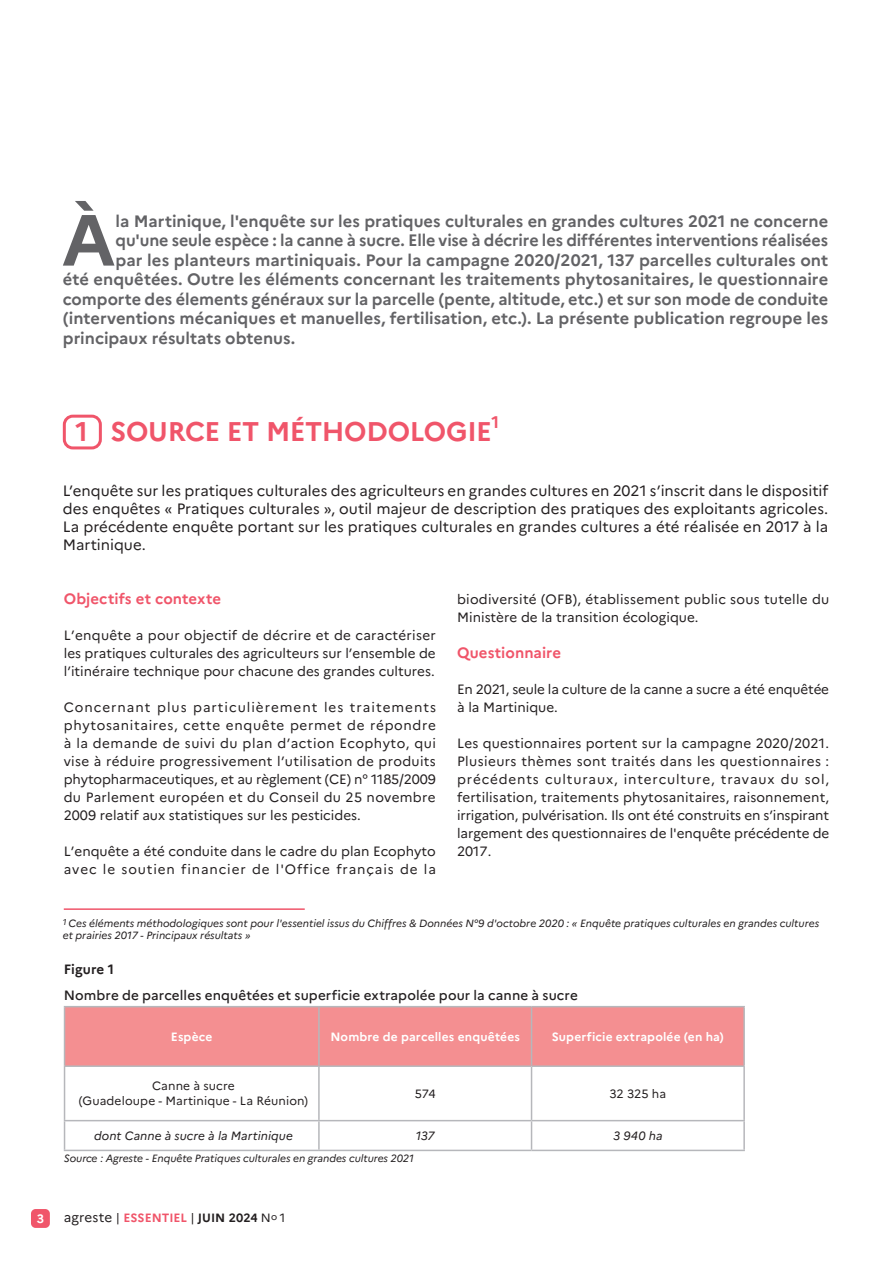
<style>
.page{position:relative;width:893px;height:1263px;background:#fff}
.page>*{position:absolute;margin:0;border:0;box-sizing:border-box;transform-origin:0 0}
.Intro{font:700 72.15px "Marianne";color:#636366}
.Titre{font:700 27px "Marianne";letter-spacing:-.01em;color:#f0556a}
.Titre-2{font:700 16.8px "Marianne";color:#f0556a}
.Intro-2{font:700 16.5px "Marianne";color:#636366}
.Titre-3{font:15px/18px "Marianne";color:#231f20;text-align:justify}
.Intertitre{font:700 15px "Marianne";letter-spacing:.005em;color:#f0556a}
.Texte{font:13.5px/18px "Marianne";color:#231f20;text-align:justify}
.Titre_tableau_-_graphique{font:500 13.5px "Marianne";letter-spacing:.005em;color:#231f20}
.Tableau_1__Graph_1{font:700 13.5px "Marianne";letter-spacing:.01em;color:#231f20}
.t1{font:700 12.15px "Marianne";color:#fff}
.t2{font:700 12px "Marianne";letter-spacing:.015em;color:#fff}
.t3{font:12px "Marianne";letter-spacing:.01em;color:#231f20}
.t4{font:italic 12px "Marianne";letter-spacing:.005em;color:#231f20}
.t5{font:700 12px "Marianne";letter-spacing:.005em;color:#f0556a}
.Note_bas_de_page{font:italic 10.5px/12px "Marianne";color:#231f20}
.Titre_tableau_-_graphique-2{font:italic 10.5px "Marianne";color:#231f20}
.s1{font-weight:400;font-size:13.5px;color:#231f20}
.s2{font-weight:400;color:#231f20}
.s3{color:#231f20}
</style>
<div class="page">
<div style="left:31px;top:1209px;width:19px;height:19px;background:#f0556a;border-radius:5px"></div>
<div style="left:65px;top:1007px;width:678px;height:58px;background:#f48f91"></div>
<svg style="left:65px;top:1067px;width:678px;height:83px"></svg>
<hr style="left:64px;top:1006px;width:255px;height:1px;background:#b6b7bb">
<hr style="left:64px;top:1007px;width:1px;height:58px;background:#b6b7bb">
<hr style="left:319px;top:1006px;width:212px;height:1px;background:#b6b7bb">
<hr style="left:318px;top:1007px;width:2px;height:58px;background:#b6b7bb">
<hr style="left:531px;top:1006px;width:214px;height:1px;background:#b6b7bb">
<hr style="left:531px;top:1007px;width:1px;height:58px;background:#b6b7bb">
<hr style="left:743px;top:1007px;width:2px;height:58px;background:#b6b7bb">
<hr style="left:64px;top:1065px;width:255px;height:2px;background:#b6b7bb">
<hr style="left:319px;top:1065px;width:212px;height:2px;background:#b6b7bb">
<hr style="left:531px;top:1065px;width:214px;height:2px;background:#b6b7bb">
<hr style="left:64px;top:1067px;width:1px;height:53px;background:#b6b7bb">
<hr style="left:318px;top:1067px;width:2px;height:53px;background:#b6b7bb">
<hr style="left:531px;top:1067px;width:1px;height:53px;background:#b6b7bb">
<hr style="left:743px;top:1067px;width:2px;height:53px;background:#b6b7bb">
<hr style="left:64px;top:1120px;width:255px;height:1px;background:#b6b7bb">
<svg style="left:64px;top:1121px;width:1px;height:29px"></svg>
<hr style="left:319px;top:1120px;width:212px;height:1px;background:#b6b7bb">
<hr style="left:318px;top:1121px;width:2px;height:29px;background:#b6b7bb">
<hr style="left:531px;top:1120px;width:214px;height:1px;background:#b6b7bb">
<svg style="left:531px;top:1121px;width:1px;height:29px"></svg>
<hr style="left:743px;top:1121px;width:2px;height:29px;background:#b6b7bb">
<hr style="left:64px;top:1150px;width:255px;height:1px;background:#b6b7bb">
<hr style="left:319px;top:1150px;width:212px;height:1px;background:#b6b7bb">
<hr style="left:531px;top:1150px;width:214px;height:1px;background:#b6b7bb">
<div style="left:63px;top:415px;width:39px;height:34px;border:3px solid #f0556a;border-radius:9px"></div>
<hr style="left:64px;top:908px;width:241px;height:2px;background:#f0556a">
<p class="Intro" style="left:62px;top:184px;width:55px">À</p>
<p class="Intro-2" style="left:116px;top:208px;width:714px">la Martinique, l'enquête sur les pratiques culturales en grandes cultures 2021 ne concerne</p>
<p class="Intro-2" style="left:116px;top:227px;width:714px">qu'une seule espèce : la canne à sucre. Elle vise à décrire les différentes interventions réalisées</p>
<p class="Intro-2" style="left:116px;top:247px;width:714px">par les planteurs martiniquais. Pour la campagne 2020/2021, 137 parcelles culturales ont</p>
<p class="Intro-2" style="left:63px;top:266px;width:767px">été enquêtées. Outre les éléments concernant les traitements phytosanitaires, le questionnaire</p>
<p class="Intro-2" style="left:63px;top:286px;width:767px">comporte des élements généraux sur la parcelle (pente, altitude, etc.) et sur son mode de conduite</p>
<p class="Intro-2" style="left:63px;top:305px;width:767px">(interventions mécaniques et manuelles, fertilisation, etc.). La présente publication regroupe les</p>
<p class="Intro-2" style="left:63px;top:325px;width:234px">principaux résultats obtenus.</p>
<p class="Titre" style="left:75px;top:410px;width:14px">1</p>
<p class="Titre" style="left:111px;top:411px;width:383px">SOURCE ET MÉTHODOLOGIE</p>
<p class="Titre-2" style="left:491px;top:409px;width:9px">1</p>
<p class="Titre-3" style="left:63px;top:480px;width:767px">L’enquête sur les pratiques culturales des agriculteurs en grandes cultures en 2021 s’inscrit dans le dispositif des enquêtes « Pratiques culturales », outil majeur de description des pratiques des exploitants agricoles.<br>La précédente enquête portant sur les pratiques culturales en grandes cultures a été réalisée en 2017 à la Martinique.</p>
<h1 class="Intertitre" style="left:64px;top:587px;width:159px">Objectifs et contexte</h1>
<p class="Texte" style="left:64px;top:625px;width:374px">L’enquête a pour objectif de décrire et de caractériser les pratiques culturales des agriculteurs sur l’ensemble de l’itinéraire technique pour chacune des grandes cultures.</p>
<p class="Texte" style="left:64px;top:697px;width:374px">Concernant plus particulièrement les traitements phytosanitaires, cette enquête permet de répondre à la demande de suivi du plan d’action Ecophyto, qui vise à réduire progressivement l’utilisation de produits phytopharmaceutiques, et au règlement (CE) n° 1185/2009 du Parlement européen et du Conseil du 25 novembre 2009 relatif aux statistiques sur les pesticides.</p>
<p class="Texte" style="left:64px;top:841px;width:374px">L’enquête a été conduite dans le cadre du plan Ecophyto avec le soutien financier de l'Office français de la</p>
<p class="Texte" style="left:457px;top:589px;width:374px">biodiversité (OFB), établissement public sous tutelle du<br>Ministère de la transition écologique.</p>
<h1 class="Intertitre" style="left:457px;top:641px;width:105px">Questionnaire</h1>
<p class="Texte" style="left:457px;top:679px;width:373px">En 2021, seule la culture de la canne a sucre a été enquêtée à la Martinique.</p>
<p class="Texte" style="left:457px;top:733px;width:374px">Les questionnaires portent sur la campagne 2020/2021.<br>Plusieurs thèmes sont traités dans les questionnaires : précédents culturaux, interculture, travaux du sol, fertilisation, traitements phytosanitaires, raisonnement, irrigation, pulvérisation. Ils ont été construits en s’inspirant largement des questionnaires de l'enquête précédente de 2017.</p>
<p class="Note_bas_de_page" style="left:63px;top:916px;width:758px"><sup>1</sup> Ces éléments méthodologiques sont pour l'essentiel issus du Chiffres &amp; Données N°9 d'octobre 2020 : « Enquête pratiques culturales en grandes cultures et prairies 2017 - Principaux résultats »</p>
<p class="Tableau_1__Graph_1" style="left:64px;top:959px;width:52px">Figure 1</p>
<p class="Titre_tableau_-_graphique" style="left:64px;top:985px;width:516px">Nombre de parcelles enquêtées et superficie extrapolée pour la canne à sucre</p>
<p class="t2" style="left:171px;top:1027px;width:43px">Espèce</p>
<p class="t2" style="left:330px;top:1027px;width:191px">Nombre de parcelles enquêtées</p>
<p class="t2" style="left:552px;top:1027px;width:174px">Superficie extrapolée (en ha)</p>
<p class="t3" style="left:152px;top:1077px;width:84px">Canne à sucre</p>
<p class="t3" style="left:79px;top:1092px;width:231px">(Guadeloupe - Martinique - La Réunion)</p>
<p class="t3" style="left:415px;top:1084px;width:22px">574</p>
<p class="t3" style="left:609px;top:1084px;width:58px">32 325 ha</p>
<p class="t4" style="left:94px;top:1126px;width:200px">dont Canne à sucre à la Martinique</p>
<p class="t4" style="left:416px;top:1126px;width:21px">137</p>
<p class="t4" style="left:613px;top:1126px;width:51px">3 940 ha</p>
<p class="Titre_tableau_-_graphique-2" style="left:64px;top:1150px;width:352px">Source : Agreste - Enquête Pratiques culturales en grandes cultures 2021</p>
<p class="t1" style="left:37px;top:1209px;width:9px">3</p>
<p class="t5" style="left:64px;top:1209px;width:223px"><span class="s1">agreste</span> <span class="s2">|</span> ESSENTIEL <span class="s2">|</span> <span class="s3">JUIN 2024</span> <span class="s2">N</span><sup>o</sup> <span class="s2">1</span></p>
</div>
